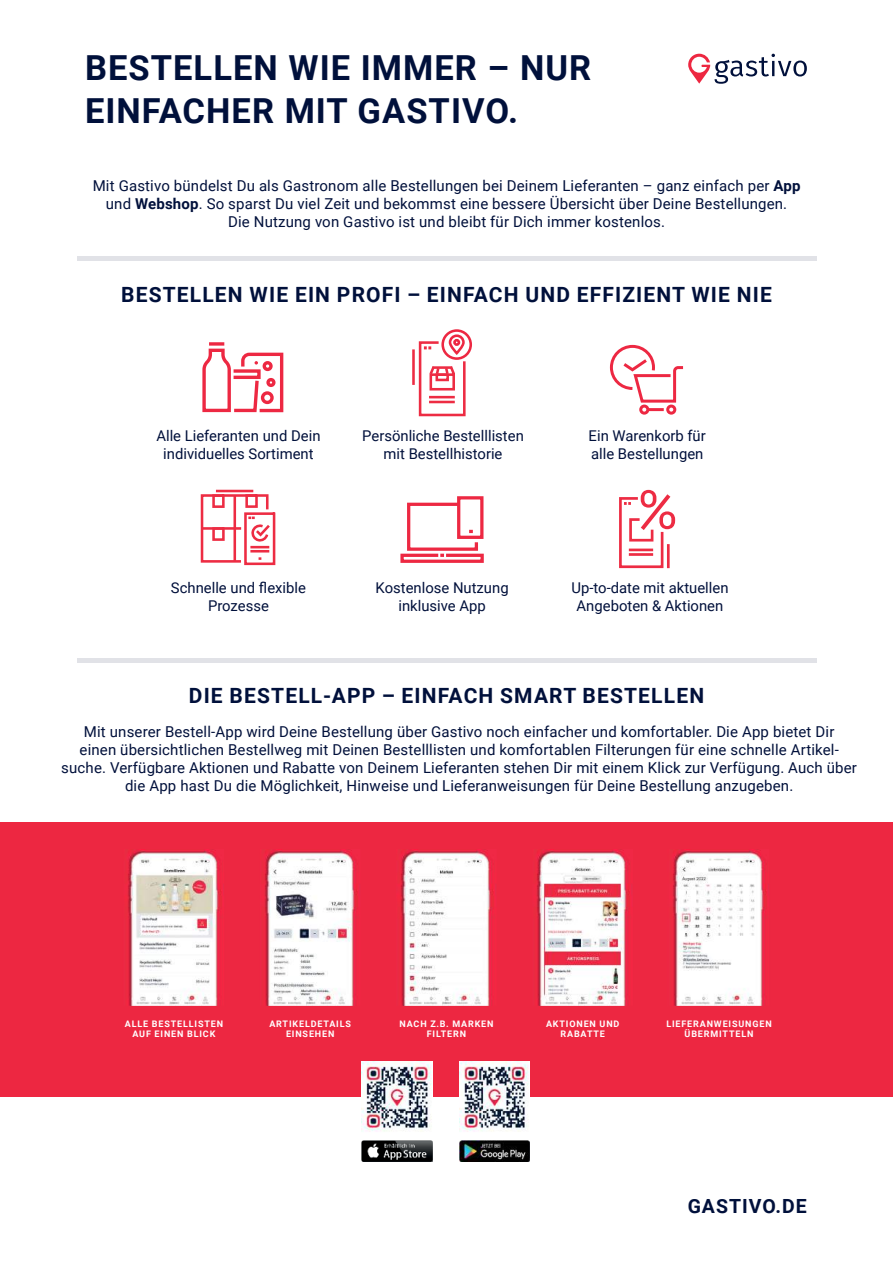
<style>
.page{position:relative;width:893px;height:1263px;background:#fff}
.page>*{position:absolute;margin:0;border:0;box-sizing:border-box;transform-origin:0 0}
.t1{font:700 34.5px/43.5px "Roboto";letter-spacing:.03em;color:#00103b}
.t2{font:700 21px "Roboto";letter-spacing:.055em;color:#00103b}
.t3{font:700 19.5px "Roboto";letter-spacing:.05em;color:#00103b}
.t4{font:15px/18px "Roboto";letter-spacing:.01em;color:#00103b;text-align:center}
.t5{font:14.85px/17.9px "Roboto";color:#00103b;text-align:center}
.t6{font:700 9px/10.8px "Roboto";letter-spacing:.095em;color:#fff;text-align:center}
.s1{font-weight:700}
</style>
<div class="page">
<div style="left:0;top:822px;width:893px;height:275px;background:#ed2741"></div>
<img style="left:361px;top:1140px;width:71px;height:21px">
<img style="left:459px;top:1140px;width:71px;height:21px">
<img style="left:459px;top:1062px;width:71px;height:70px">
<img style="left:361px;top:1062px;width:71px;height:70px">
<div style="left:77px;top:256px;width:739px;height:5px;background:#e1e2e7"></div>
<img style="left:537px;top:849px;width:92px;height:155px">
<div style="left:531px;top:845px;width:104px;height:162px;border:2px solid #ed2741"></div>
<img style="left:265px;top:849px;width:92px;height:155px">
<div style="left:258px;top:845px;width:104px;height:162px;border:2px solid #ed2741"></div>
<img style="left:673px;top:849px;width:93px;height:155px">
<div style="left:667px;top:845px;width:104px;height:162px;border:2px solid #ed2741"></div>
<img style="left:401px;top:849px;width:92px;height:155px">
<div style="left:395px;top:845px;width:103px;height:162px;border:2px solid #ed2741"></div>
<img style="left:128px;top:849px;width:93px;height:155px">
<div style="left:122px;top:845px;width:104px;height:162px;border:2px solid #ed2741"></div>
<div style="left:77px;top:658px;width:739px;height:5px;background:#e1e2e7"></div>
<svg style="left:688px;top:54px;width:119px;height:30px"></svg>
<div style="left:441px;top:329px;width:31px;height:31px;border:3px solid #ed2842;border-radius:50%"></div>
<div style="left:449px;top:334px;width:16px;height:20px;border:3px solid #ed2842;border-radius:7px"></div>
<div style="left:453px;top:339px;width:7px;height:7px;border:3px solid #ed2842;border-radius:50%"></div>
<hr style="left:412px;top:349px;width:3px;height:36px;background:#ed2c43">
<svg style="left:418px;top:340px;width:49px;height:77px"></svg>
<hr style="left:429px;top:396px;width:26px;height:2px;background:#ed2c43">
<hr style="left:429px;top:401px;width:26px;height:2px;background:#ed2c43">
<div style="left:666px;top:405px;width:10px;height:10px;border:3px solid #ed2842;border-radius:50%"></div>
<div style="left:639px;top:405px;width:10px;height:10px;border:3px solid #ed2842;border-radius:50%"></div>
<hr style="left:648px;top:408px;width:16px;height:3px;background:#ed2842">
<svg style="left:611px;top:345px;width:73px;height:58px"></svg>
<hr style="left:216px;top:490px;width:37px;height:2px;background:#ed2c43">
<svg style="left:201px;top:492px;width:75px;height:74px"></svg>
<svg style="left:400px;top:501px;width:84px;height:62px"></svg>
<div style="left:457px;top:496px;width:26px;height:43px;border:3px solid #ed2842"></div>
<svg style="left:209px;top:342px;width:15px;height:4px"></svg>
<svg style="left:202px;top:348px;width:81px;height:65px"></svg>
<svg style="left:619px;top:490px;width:56px;height:79px"></svg>
<h1 class="t1" style="left:85px;top:49px;width:508px">BESTELLEN WIE IMMER – NUR<br>EINFACHER MIT GASTIVO.</h1>
<p class="t4" style="left:93px;top:178px;width:709px">Mit Gastivo bündelst Du als Gastronom alle Bestellungen bei Deinem Lieferanten – ganz einfach per <span class="s1">App </span>und <span class="s1">Webshop</span>. So sparst Du viel Zeit und bekommst eine bessere Übersicht über Deine Bestellungen.<br>Die Nutzung von Gastivo ist und bleibt für Dich immer kostenlos.</p>
<h2 class="t2" style="left:121px;top:286px;width:652px">BESTELLEN WIE EIN PROFI – EINFACH UND EFFIZIENT WIE NIE</h2>
<p class="t5" style="left:156px;top:428px;width:166px">Alle Lieferanten und Dein individuelles Sortiment</p>
<p class="t5" style="left:362px;top:428px;width:163px">Persönliche Bestelllisten mit Bestellhistorie</p>
<p class="t5" style="left:589px;top:428px;width:119px;text-align:left">Ein Warenkorb für alle Bestellungen</p>
<p class="t5" style="left:171px;top:578px;width:137px">Schnelle und flexible<br>Prozesse</p>
<p class="t5" style="left:376px;top:580px;width:135px">Kostenlose Nutzung inklusive App</p>
<p class="t5" style="left:571px;top:580px;width:159px">Up-to-date mit aktuellen<br>Angeboten &amp; Aktionen</p>
<h2 class="t2" style="left:189px;top:681px;width:517px">DIE BESTELL-APP – EINFACH SMART BESTELLEN</h2>
<p class="t4" style="left:61px;top:722px;width:797px">Mit unserer Bestell-App wird Deine Bestellung über Gastivo noch einfacher und komfortabler. Die App bietet Dir<br>einen übersichtlichen Bestellweg mit Deinen Bestelllisten und komfortablen Filterungen für eine schnelle Artikel&shy;suche. Verfügbare Aktionen und Rabatte von Deinem Lieferanten stehen Dir mit einem Klick zur Verfügung. Auch über die App hast Du die Möglichkeit, Hinweise und Lieferanweisungen für Deine Bestellung anzugeben.</p>
<p class="t6" style="left:125px;top:1019px;width:100px">ALLE BESTELLISTEN<br>AUF EINEN BLICK</p>
<p class="t6" style="left:269px;top:1019px;width:83px">ARTIKELDETAILS<br>EINSEHEN</p>
<p class="t6" style="left:399px;top:1019px;width:96px">NACH Z.B. MARKEN<br>FILTERN</p>
<p class="t6" style="left:546px;top:1019px;width:75px">AKTIONEN UND<br>RABATTE</p>
<p class="t6" style="left:666px;top:1019px;width:107px">LIEFERANWEISUNGEN<br>ÜBERMITTELN</p>
<h3 class="t3" style="left:688px;top:1199px;width:121px">GASTIVO.DE</h3>
</div>
